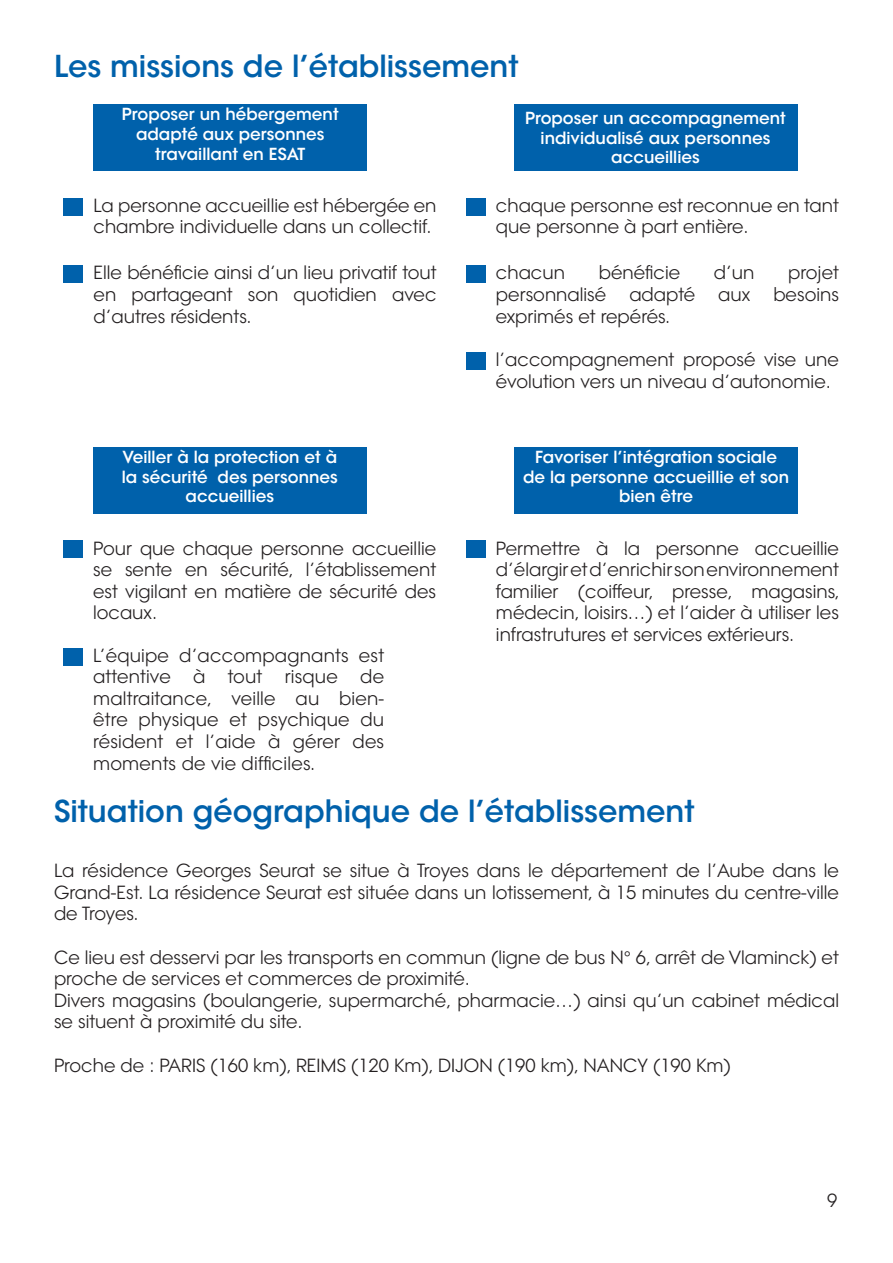
<style>
.page{position:relative;width:893px;height:1263px;background:#fff}
.page>*{position:absolute;margin:0;border:0;box-sizing:border-box;transform-origin:0 0}
.t1{font:700 30px "Vogue Avant Garde";color:#0061ab}
.t2{font:18px/21.6px "Vogue Avant Garde";color:#231f20}
.t3{font:700 16.5px/19.8px "Vogue Avant Garde";color:#fff;text-align:center}
</style>
<div class="page">
<div style="left:64px;top:198px;width:19px;height:17px;background:#0061ab"></div>
<div style="left:94px;top:104px;width:273px;height:66px;background:#0061ab"></div>
<div style="left:514px;top:104px;width:284px;height:66px;background:#0061ab"></div>
<div style="left:64px;top:265px;width:19px;height:18px;background:#0061ab"></div>
<div style="left:466px;top:198px;width:19px;height:17px;background:#0061ab"></div>
<div style="left:466px;top:265px;width:19px;height:18px;background:#0061ab"></div>
<div style="left:466px;top:352px;width:19px;height:18px;background:#0061ab"></div>
<div style="left:63px;top:541px;width:19px;height:17px;background:#0061ab"></div>
<div style="left:93px;top:447px;width:274px;height:66px;background:#0061ab"></div>
<div style="left:63px;top:648px;width:19px;height:17px;background:#0061ab"></div>
<div style="left:466px;top:541px;width:19px;height:17px;background:#0061ab"></div>
<div style="left:514px;top:447px;width:284px;height:66px;background:#0061ab"></div>
<p class="t1" style="left:54px;top:46px;width:466px">Les missions de l’établissement</p>
<p class="t3" style="left:122px;top:104px;width:218px">Proposer un hébergement adapté aux personnes travaillant en ESAT</p>
<p class="t3" style="left:525px;top:107px;width:262px">Proposer un accompagnement individualisé aux personnes accueillies</p>
<p class="t2" style="left:94px;top:194px;width:344px">La personne accueillie est hébergée en chambre individuelle dans un collectif.</p>
<p class="t2" style="left:94px;top:262px;width:345px;text-align:justify">Elle bénéficie ainsi d’un lieu privatif tout en partageant son quotidien avec d’autres résidents.</p>
<p class="t3" style="left:122px;top:446px;width:218px">Veiller à la protection et à la sécurité des personnes accueillies</p>
<p class="t2" style="left:93px;top:537px;width:345px;text-align:justify">Pour que chaque personne accueillie se sente en sécurité, l’établissement est vigilant en matière de sécurité des locaux.</p>
<p class="t2" style="left:93px;top:644px;width:293px;text-align:justify">L’équipe d’accompagnants est attentive à tout risque de maltraitance, veille au bien&shy;être physique et psychique du résident et l’aide à gérer des moments de vie difficiles.</p>
<p class="t2" style="left:496px;top:194px;width:344px">chaque personne est reconnue en tant que personne à part entière.</p>
<p class="t2" style="left:496px;top:262px;width:71px">chacun</p>
<p class="t2" style="left:599px;top:262px;width:83px">bénéficie</p>
<p class="t2" style="left:714px;top:262px;width:42px">d’un</p>
<p class="t2" style="left:788px;top:262px;width:52px">projet</p>
<p class="t2" style="left:496px;top:283px;width:112px">personnalisé</p>
<p class="t2" style="left:629px;top:283px;width:67px">adapté</p>
<p class="t2" style="left:718px;top:283px;width:34px">aux</p>
<p class="t2" style="left:773px;top:283px;width:67px">besoins</p>
<p class="t2" style="left:496px;top:305px;width:176px">exprimés et repérés.</p>
<p class="t2" style="left:496px;top:349px;width:345px">l’accompagnement proposé vise une évolution vers un niveau d’autonomie.</p>
<p class="t3" style="left:523px;top:446px;width:268px">Favoriser l’intégration sociale de la personne accueillie et son bien être</p>
<p class="t2" style="left:496px;top:537px;width:345px;text-align:justify">Permettre à la personne accueillie d’élargir et d’enrichir son environnement familier (coiffeur, presse, magasins, médecin, loisirs…) et l’aider à utiliser les infrastrutures et services extérieurs.</p>
<p class="t1" style="left:54px;top:791px;width:642px">Situation géographique de l’établissement</p>
<p class="t2" style="left:54px;top:860px;width:786px;text-align:justify">La résidence Georges Seurat se situe à Troyes dans le département de l’Aube dans le Grand-Est. La résidence Seurat est située dans un lotissement, à 15 minutes du centre-ville de Troyes.</p>
<p class="t2" style="left:54px;top:946px;width:786px">Ce lieu est desservi par les transports en commun (ligne de bus N° 6, arrêt de Vlaminck) et proche de services et commerces de proximité.</p>
<p class="t2" style="left:54px;top:989px;width:786px">Divers magasins (boulangerie, supermarché, pharmacie…) ainsi qu’un cabinet médical se situent à proximité du site.</p>
<p class="t2" style="left:54px;top:1054px;width:678px">Proche de : PARIS (160 km), REIMS (120 Km), DIJON (190 km), NANCY (190 Km)</p>
<p class="t2" style="left:827px;top:1189px;width:12px">9</p>
</div>
